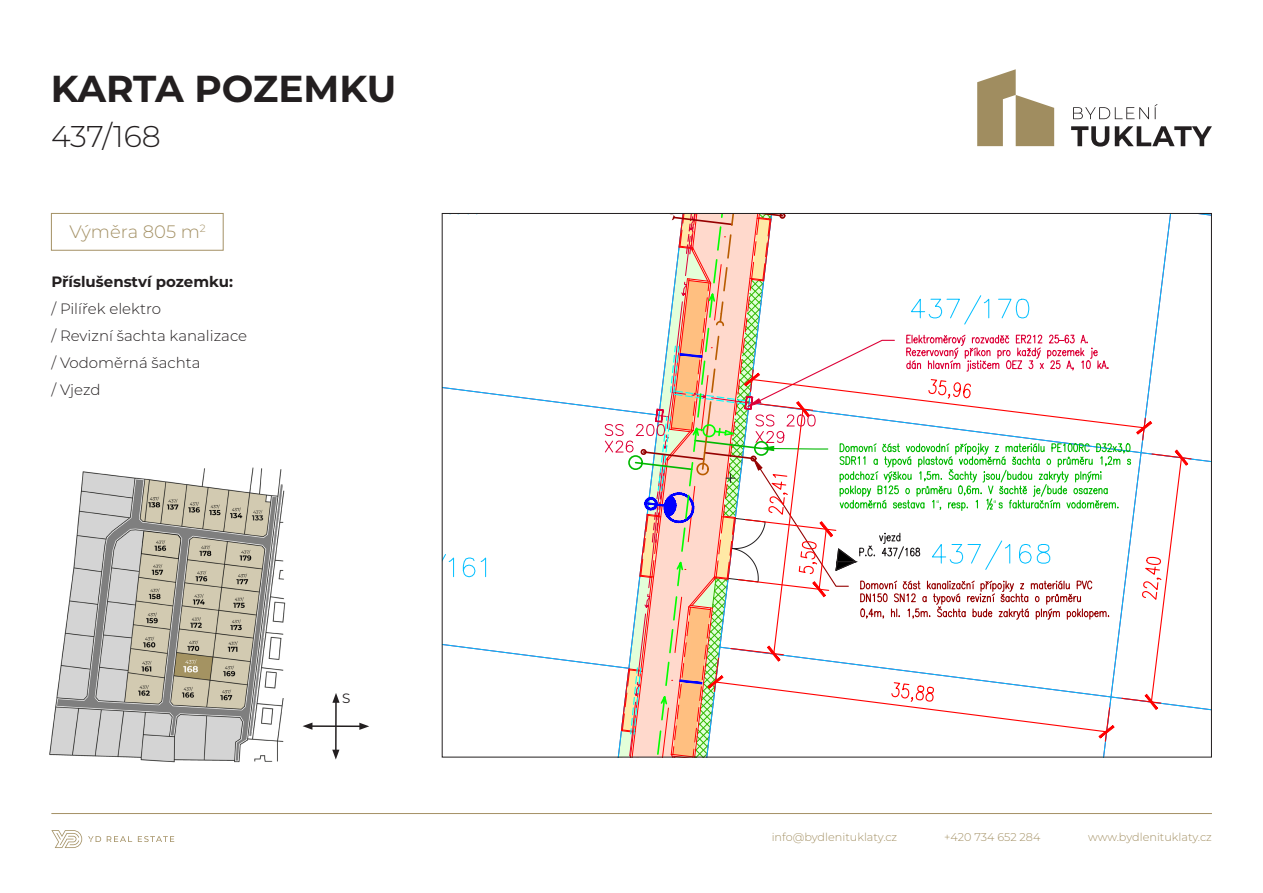
<style>
.page{position:relative;width:1263px;height:893px;background:#fff}
.page>*{position:absolute;margin:0;border:0;box-sizing:border-box;transform-origin:0 0}
.t1{font:700 37.5px "Montserrat";letter-spacing:-.005em;color:#231f20}
.t2{font:300 30px "Montserrat";letter-spacing:-.005em;color:#231f20}
.t3{font:300 18px "Montserrat";color:#a49165}
.t4{font:300 15px "Montserrat";color:#231f20}
.t5{font:700 15px "Montserrat";color:#231f20}
.t6{font:13.5px "Montserrat";color:#231f20}
.t7{font:300 11.25px "Montserrat";color:#a49165}
</style>
<div class="page">
<svg style="left:107px;top:836px;width:25px;height:6px"></svg>
<svg style="left:138px;top:836px;width:36px;height:6px"></svg>
<svg style="left:88px;top:836px;width:13px;height:6px"></svg>
<svg style="left:51px;top:830px;width:31px;height:18px"></svg>
<hr style="left:51px;top:813px;width:1161px;height:1px;background:#a49165">
<hr style="left:310px;top:725px;width:52px;height:2px;background:#231f20">
<svg style="left:359px;top:723px;width:10px;height:7px"></svg>
<hr style="left:335px;top:700px;width:2px;height:52px;background:#231f20">
<svg style="left:336px;top:750px;width:3px;height:9px"></svg>
<svg style="left:336px;top:693px;width:4px;height:10px"></svg>
<svg style="left:977px;top:69px;width:77px;height:77px"></svg>
<svg style="left:1073px;top:104px;width:85px;height:15px"></svg>
<svg style="left:1071px;top:126px;width:38px;height:21px"></svg>
<svg style="left:1115px;top:126px;width:97px;height:20px"></svg>
<div style="left:51px;top:213px;width:173px;height:38px;border:1px solid #a49165"></div>
<img style="left:49px;top:467px;width:287px;height:296px">
<svg style="left:441px;top:213px;width:770px;height:545px"></svg>
<p class="t1" style="left:51px;top:62px;width:347px">KARTA POZEMKU</p>
<p class="t2" style="left:51px;top:116px;width:111px">437/168</p>
<p class="t3" style="left:69px;top:220px;width:138px">Výměra 805 m<sup>2</sup></p>
<p class="t5" style="left:51px;top:271px;width:183px">Příslušenství pozemku:</p>
<p class="t4" style="left:51px;top:299px;width:111px">/ Pilířek elektro</p>
<p class="t4" style="left:51px;top:326px;width:197px">/ Revizní šachta kanalizace</p>
<p class="t4" style="left:51px;top:353px;width:151px">/ Vodoměrná šachta</p>
<p class="t4" style="left:51px;top:380px;width:51px">/ Vjezd</p>
<p class="t6" style="left:342px;top:689px;width:10px">S</p>
<p class="t7" style="left:772px;top:830px;width:127px">info@bydlenituklaty.cz</p>
<p class="t7" style="left:944px;top:830px;width:98px">+420 734 652 284</p>
<p class="t7" style="left:1088px;top:830px;width:125px">www.bydlenituklaty.cz</p>
</div>
